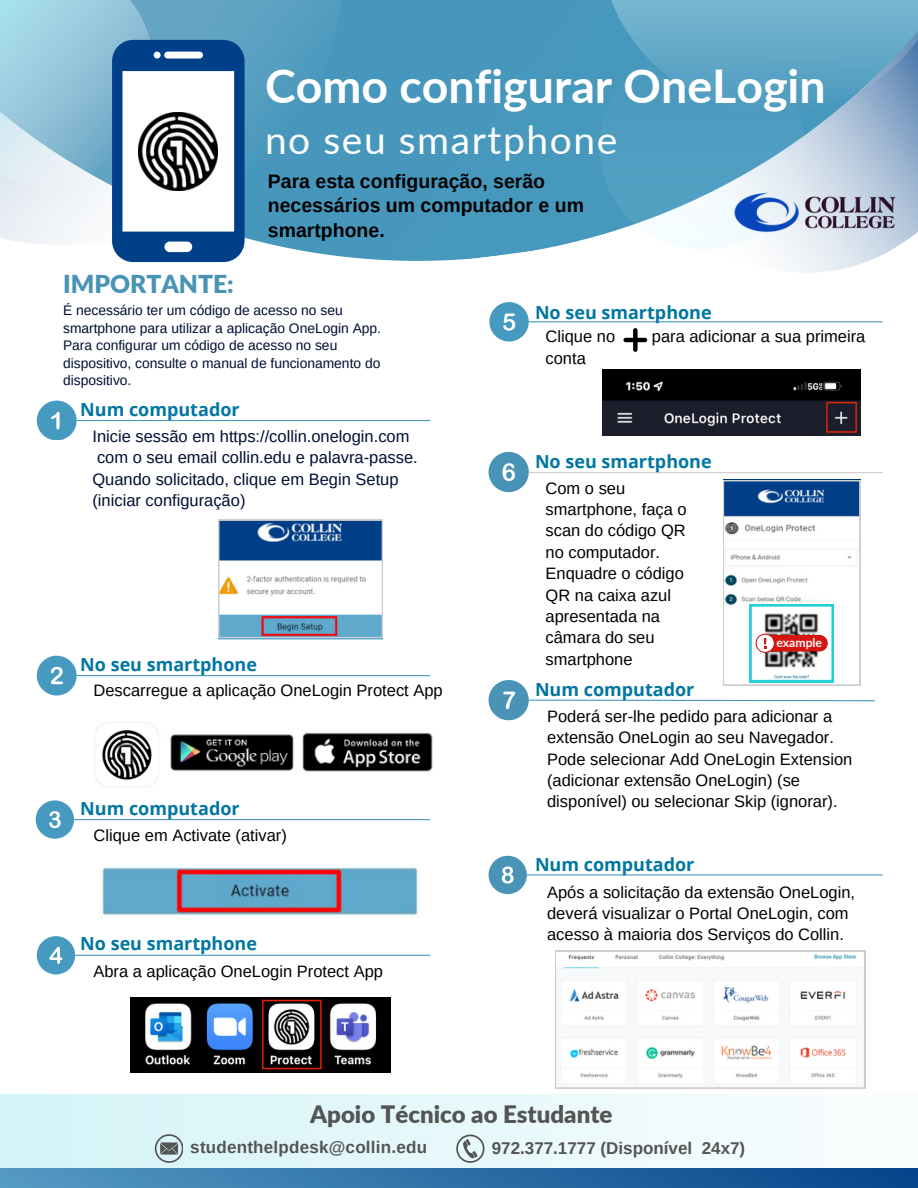
<style>
.page{position:relative;width:918px;height:1188px;background:#fff}
.page>*{position:absolute;margin:0;border:0;box-sizing:border-box;transform-origin:0 0}
.t1{font:700 46.5px "Lato";color:#fff}
.t2{font:39px "Lato";letter-spacing:.04em;color:#fff}
.t3{font:900 24.6px "Lato";color:#4994b6}
.t4{font:900 24px "Lato";color:#545454}
.t5{font:700 19.5px/24.8px "Arimo";color:#000}
.t6{font:700 18px "Open Sans";color:#0076a1}
.t7{font:700 16.95px "Arimo";letter-spacing:.015em;color:#545454}
.t8{font:16.5px/21.3px "Arimo";color:#000}
.t9{font:16.5px/21.3px "Arimo";color:#000e34}
.t10{font:13.8px/17.7px "Arimo";color:#000e34}
.t11{font:700 12.15px "Lato";color:#fff}
</style>
<div class="page">
<svg style="left:457px;top:0;width:436px;height:340px"></svg>
<svg style="left:0;top:0;width:457px;height:263px;background:#5aa1c2"></svg>
<svg style="left:0;top:0;width:201px;height:230px;background:#a9cfe0"></svg>
<div style="left:0;top:1094px;width:918px;height:94px;background:linear-gradient(to right,#d3f3f7,#fafdfe)"></div>
<div style="left:0;top:1168px;width:918px;height:20px;background:linear-gradient(to right,#549ac3,#04458b)"></div>
<svg style="left:599px;top:0;width:319px;height:249px;background:#79b1cd"></svg>
<img style="left:732px;top:188px;width:166px;height:49px">
<img style="left:218px;top:638px;width:165px;height:2px">
<div style="left:36px;top:800px;width:38px;height:39px;background:#4699bf;border-radius:50%"></div>
<svg style="left:49px;top:811px;width:12px;height:17px"></svg>
<img style="left:94px;top:722px;width:65px;height:65px">
<div style="left:37px;top:936px;width:38px;height:38px;background:#4699bf;border-radius:50%"></div>
<svg style="left:49px;top:947px;width:13px;height:17px"></svg>
<div style="left:489px;top:302px;width:40px;height:39px;background:#4699bf;border-radius:50%"></div>
<svg style="left:503px;top:313px;width:12px;height:18px"></svg>
<div style="left:489px;top:452px;width:40px;height:40px;background:#4994b6;border-radius:50%"></div>
<svg style="left:503px;top:463px;width:12px;height:18px"></svg>
<div style="left:489px;top:680px;width:40px;height:40px;background:#4994b6;border-radius:50%"></div>
<svg style="left:503px;top:692px;width:12px;height:17px"></svg>
<img style="left:101px;top:867px;width:318px;height:52px">
<img style="left:131px;top:997px;width:260px;height:76px">
<div style="left:37px;top:401px;width:39px;height:39px;background:#4699bf;border-radius:50%"></div>
<svg style="left:51px;top:412px;width:9px;height:17px"></svg>
<hr style="left:77px;top:420px;width:353px;height:1px;background:#4699bf">
<hr style="left:529px;top:321px;width:354px;height:1px;background:#4699bf">
<hr style="left:529px;top:472px;width:354px;height:1px;background:#cecece">
<svg style="left:528px;top:699px;width:347px;height:3px"></svg>
<hr style="left:527px;top:874px;width:356px;height:2px;background:#4699bf">
<hr style="left:77px;top:675px;width:353px;height:1px;background:#4699bf">
<hr style="left:74px;top:819px;width:356px;height:1px;background:#4699bf">
<hr style="left:75px;top:955px;width:355px;height:1px;background:#4699bf">
<img style="left:603px;top:370px;width:258px;height:66px">
<svg style="left:623px;top:328px;width:24px;height:24px"></svg>
<img style="left:170px;top:732px;width:263px;height:40px">
<svg style="left:555px;top:951px;width:310px;height:137px"></svg>
<svg style="left:218px;top:520px;width:165px;height:118px"></svg>
<svg style="left:155px;top:1134px;width:28px;height:28px"></svg>
<svg style="left:456px;top:1135px;width:28px;height:28px"></svg>
<svg style="left:112px;top:40px;width:133px;height:222px"></svg>
<svg style="left:723px;top:480px;width:137px;height:205px"></svg>
<div style="left:37px;top:656px;width:39px;height:39px;background:#4699bf;border-radius:50%"></div>
<svg style="left:51px;top:667px;width:12px;height:17px"></svg>
<div style="left:489px;top:856px;width:38px;height:38px;background:#4994b6;border-radius:50%"></div>
<svg style="left:502px;top:867px;width:12px;height:17px"></svg>
<p class="t1" style="left:265px;top:58px;width:562px">Como configurar OneLogin</p>
<h5 class="t2" style="left:265px;top:116px;width:354px">no seu smartphone</h5>
<p class="t5" style="left:268px;top:169px;width:318px">Para esta configuração, serão necessários um computador e um smartphone.</p>
<p class="t3" style="left:63px;top:269px;width:172px">IMPORTANTE:</p>
<p class="t10" style="left:63px;top:301px;width:320px">É necessário ter um código de acesso no seu smartphone para utilizar a aplicação OneLogin App.<br>Para configurar um código de acesso no seu dispositivo, consulte o manual de funcionamento do dispositivo.</p>
<h5 class="t6" style="left:80px;top:397px;width:161px">Num computador</h5>
<p class="t9" style="left:92px;top:425px;width:319px">Inicie sessão em https://collin.onelogin.com</p>
<p class="t9" style="left:92px;top:447px;width:327px">com o seu email collin.edu e palavra-passe.<br>Quando solicitado, clique em Begin Setup (iniciar configuração)</p>
<p class="t6" style="left:80px;top:651px;width:178px">No seu smartphone</p>
<p class="t8" style="left:94px;top:679px;width:351px">Descarregue a aplicação OneLogin Protect App</p>
<p class="t6" style="left:80px;top:796px;width:161px">Num computador</p>
<p class="t8" style="left:94px;top:825px;width:195px">Clique em Activate (ativar)</p>
<p class="t6" style="left:80px;top:931px;width:178px">No seu smartphone</p>
<h5 class="t8" style="left:93px;top:960px;width:291px">Abra a aplicação OneLogin Protect App</h5>
<h5 class="t6" style="left:535px;top:300px;width:178px">No seu smartphone</h5>
<p class="t8" style="left:546px;top:326px;width:71px">Clique no</p>
<p class="t8" style="left:652px;top:326px;width:215px">para adicionar a sua primeira</p>
<p class="t8" style="left:546px;top:347px;width:42px">conta</p>
<p class="t6" style="left:535px;top:449px;width:178px">No seu smartphone</p>
<p class="t8" style="left:546px;top:477px;width:143px">Com o seu smartphone, faça o scan do código QR no computador.<br>Enquadre o código<br>QR na caixa azul apresentada na câmara do seu smartphone</p>
<p class="t6" style="left:535px;top:677px;width:161px">Num computador</p>
<p class="t11" style="left:776px;top:635px;width:47px">example</p>
<h2 class="t8" style="left:547px;top:705px;width:307px">Poderá ser-lhe pedido para adicionar a extensão OneLogin ao seu Navegador.<br>Pode selecionar Add OneLogin Extension (adicionar extensão OneLogin) (se disponível) ou selecionar Skip (ignorar).</h2>
<p class="t6" style="left:535px;top:851px;width:161px">Num computador</p>
<p class="t8" style="left:547px;top:881px;width:309px">Após a solicitação da extensão OneLogin, deverá visualizar o Portal OneLogin, com acesso à maioria dos Serviços do Collin.</p>
<p class="t4" style="left:310px;top:1099px;width:304px">Apoio Técnico ao Estudante</p>
<h5 class="t7" style="left:190px;top:1138px;width:238px">studenthelpdesk@collin.edu</h5>
<h5 class="t7" style="left:492px;top:1138px;width:255px">972.377.1777 (Disponível 24x7)</h5>
</div>
